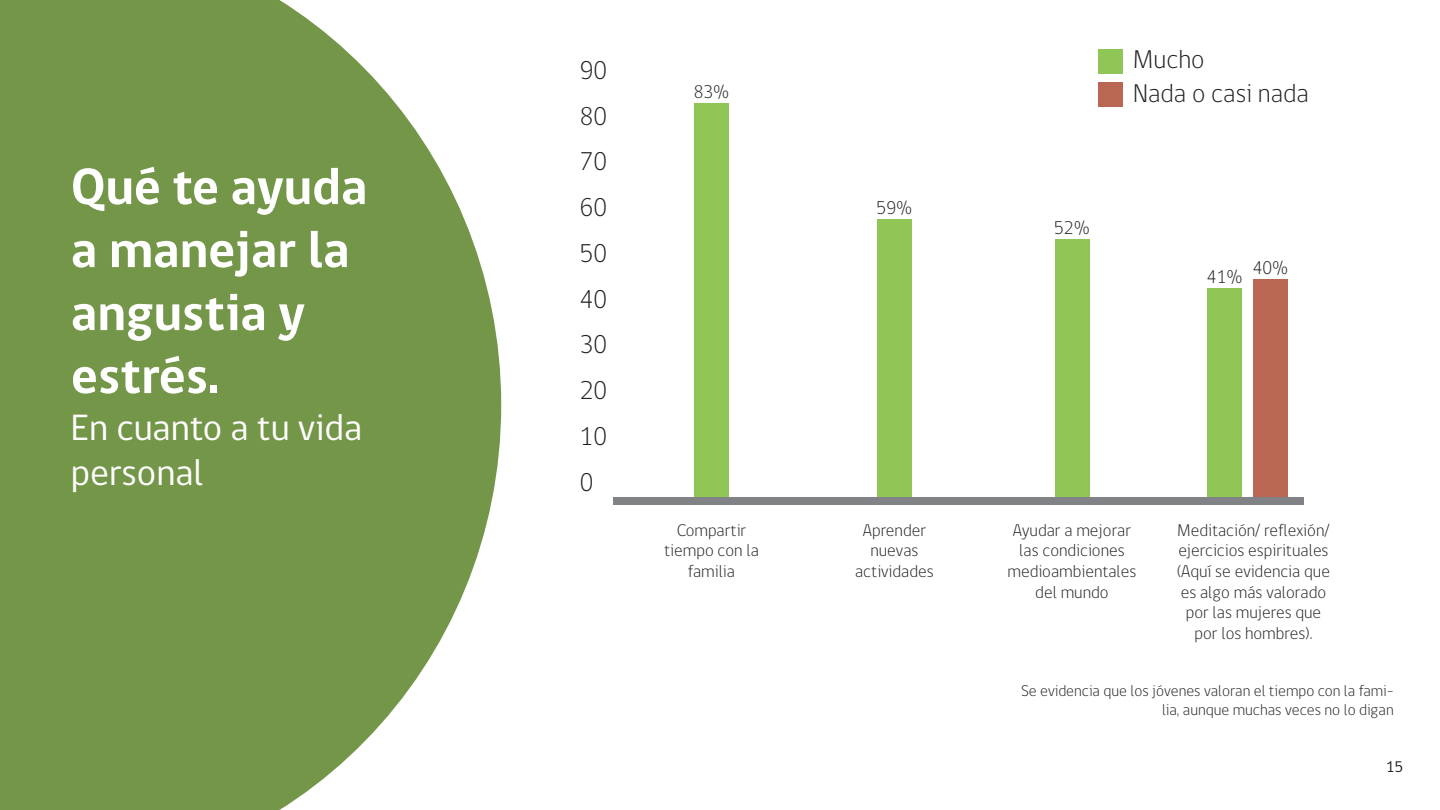
<style>
.page{position:relative;width:1440px;height:810px;background:#fff}
.page>*{position:absolute;margin:0;border:0;box-sizing:border-box;transform-origin:0 0}
.t1{font:700 52.5px/63px "gob CL";color:#fff}
.t2{font:37.5px/45px "gob CL";color:#fff}
.t3{font:300 26.25px/45.8px "gob CL";color:#231f20}
.t4{font:300 18.75px "gob CL";color:#231f20}
.t5{font:300 17.25px/20.7px "gob CL";color:#231f20;text-align:center}
.t6{font:300 15.75px/18.9px "gob CL";color:#231f20;text-align:right}
.t7{font:15.75px "gob CL";color:#231f20}
</style>
<div class="page">
<svg style="left:0;top:0;width:501px;height:810px;background:#85a360"></svg>
<div style="left:1098px;top:49px;width:25px;height:25px;background:#90c655"></div>
<div style="left:1098px;top:82px;width:25px;height:25px;background:#b96753"></div>
<div style="left:694px;top:103px;width:35px;height:394px;background:#90c655"></div>
<div style="left:877px;top:219px;width:35px;height:278px;background:#90c655"></div>
<div style="left:1055px;top:239px;width:34px;height:258px;background:#90c655"></div>
<div style="left:1208px;top:288px;width:34px;height:209px;background:#90c655"></div>
<div style="left:1253px;top:279px;width:35px;height:218px;background:#b96753"></div>
<div style="left:614px;top:497px;width:690px;height:7px;background:#808285"></div>
<h1 class="t1" style="left:71px;top:156px;width:298px">Qué te ayuda a manejar la angustia y estrés.</h1>
<h2 class="t2" style="left:71px;top:406px;width:293px">En cuanto a tu vida personal</h2>
<h3 class="t3" style="left:580px;top:48px;width:29px;text-align:justify">90<br>80<br>70<br>60<br>50<br>40<br>30<br>20<br>10<br>0</h3>
<p class="t4" style="left:694px;top:79px;width:37px">83%</p>
<p class="t4" style="left:877px;top:195px;width:37px">59%</p>
<h3 class="t3" style="left:1133px;top:42px;width:178px;line-height:34.6px">Mucho<br>Nada o casi nada</h3>
<p class="t4" style="left:1054px;top:215px;width:37px">52%</p>
<p class="t4" style="left:1207px;top:264px;width:37px">41%</p>
<p class="t4" style="left:1253px;top:255px;width:37px">40%</p>
<p class="t5" style="left:664px;top:520px;width:96px">Compartir tiempo con la familia</p>
<p class="t5" style="left:855px;top:520px;width:80px">Aprender nuevas actividades</p>
<p class="t5" style="left:1008px;top:520px;width:130px">Ayudar a mejorar las condiciones medioambientales del mundo</p>
<p class="t5" style="left:1177px;top:520px;width:155px">Meditación/ reflexión/ ejercicios espirituales (Aquí se evidencia que es algo más valorado por las mujeres que por los hombres).</p>
<p class="t6" style="left:1021px;top:682px;width:374px">Se evidencia que los jóvenes valoran el tiempo con la fami&shy;lia, aunque muchas veces no lo digan</p>
<p class="t7" style="left:1386px;top:756px;width:18px">15</p>
</div>
